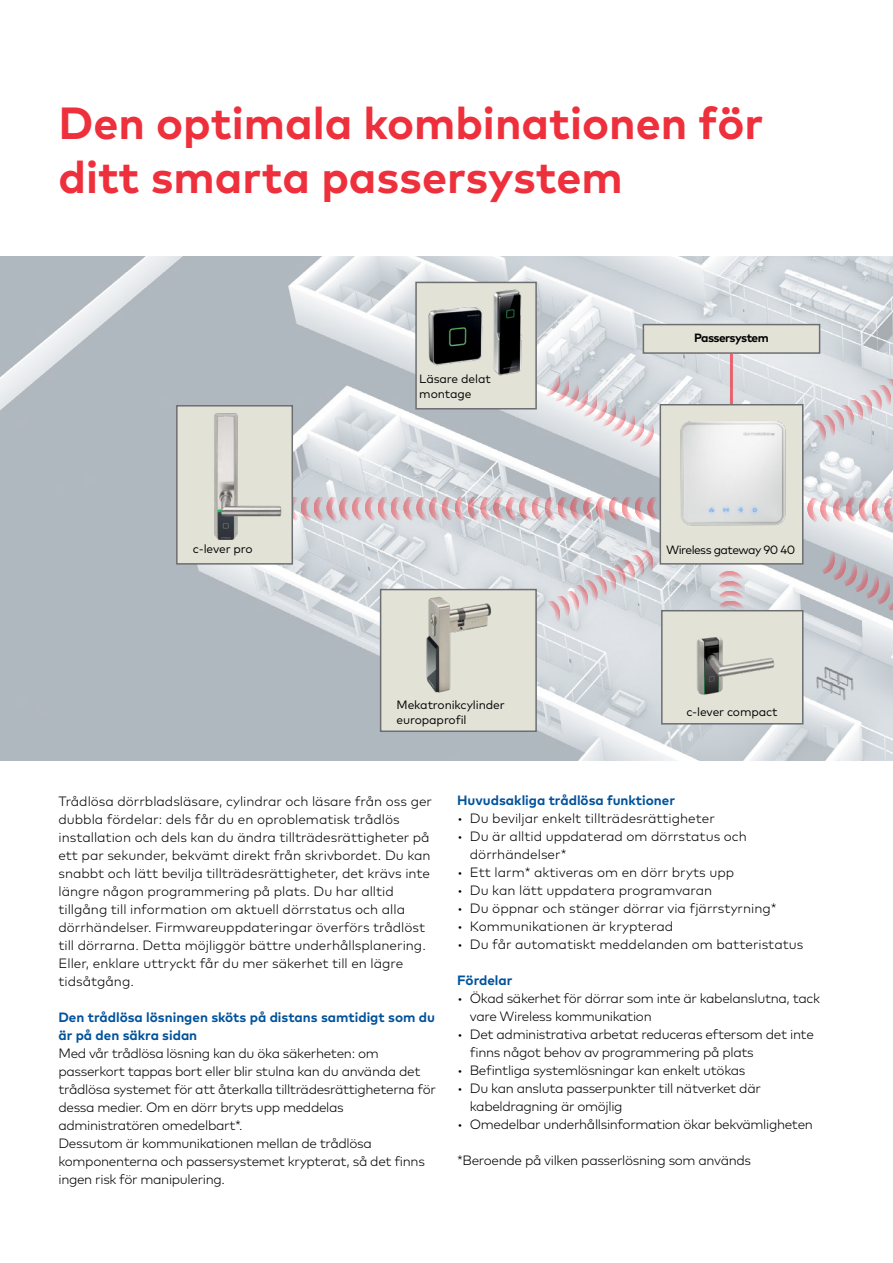
<style>
.page{position:relative;width:893px;height:1263px;background:#fff}
.page>*{position:absolute;margin:0;border:0;box-sizing:border-box;transform-origin:0 0}
.t1{font:700 45px/54px "Mark Pro";color:#ee303c}
.t2{font:300 13.5px/18px "Mark Pro";color:#000}
.t3{font:300 13.5px/18px "Mark Pro";letter-spacing:-.02em;color:#000}
.t4{font:700 13.5px/18px "Mark Pro";color:#00529c}
.t5{font:12px/15px "Mark Pro";letter-spacing:-.01em;color:#000}
.t6{font:12px "Mark Pro";letter-spacing:-.045em;color:#000}
.t7{font:700 12px "Mark Pro";letter-spacing:-.05em;color:#000}
</style>
<div class="page">
<img style="left:0;top:256px;width:893px;height:504px">
<svg style="left:542px;top:550px;width:111px;height:73px;background:#d6d2d7"></svg>
<hr style="left:730px;top:354px;width:3px;height:65px;background:#ee303c">
<div style="left:380px;top:589px;width:157px;height:143px;background:#e3e2d7;border:2px solid #6d6e71"></div>
<div style="left:643px;top:324px;width:177px;height:30px;background:#e3e2d7;border:2px solid #6d6e71"></div>
<div style="left:660px;top:404px;width:143px;height:161px;background:#e3e2d7;border:2px solid #6d6e71"></div>
<svg style="left:808px;top:499px;width:8px;height:20px"></svg>
<div style="left:806px;top:496px;width:12px;height:25px;border:4px solid #ee303c"></div>
<svg style="left:821px;top:499px;width:8px;height:20px"></svg>
<div style="left:818px;top:496px;width:13px;height:25px;border:4px solid #ee303c"></div>
<svg style="left:834px;top:499px;width:8px;height:20px"></svg>
<div style="left:831px;top:496px;width:13px;height:25px;border:4px solid #ee303c"></div>
<svg style="left:846px;top:499px;width:8px;height:20px"></svg>
<div style="left:844px;top:496px;width:13px;height:25px;border:4px solid #ee303c"></div>
<svg style="left:859px;top:499px;width:8px;height:20px"></svg>
<div style="left:857px;top:496px;width:12px;height:25px;border:4px solid #ee303c"></div>
<svg style="left:872px;top:499px;width:8px;height:20px"></svg>
<div style="left:870px;top:496px;width:12px;height:25px;border:4px solid #ee303c"></div>
<svg style="left:883px;top:496px;width:10px;height:25px"></svg>
<img style="left:666px;top:403px;width:136px;height:142px">
<img style="left:413px;top:590px;width:88px;height:103px">
<div style="left:415px;top:282px;width:122px;height:127px;background:#e3e2d7;border:2px solid #6d6e71"></div>
<svg style="left:819px;top:547px;width:74px;height:65px;background:#c4bfc5"></svg>
<svg style="left:717px;top:572px;width:31px;height:38px"></svg>
<div style="left:661px;top:610px;width:142px;height:114px;background:#e3e2d7;border:2px solid #6d6e71"></div>
<img style="left:428px;top:307px;width:55px;height:59px">
<img style="left:486px;top:280px;width:51px;height:108px">
<svg style="left:542px;top:373px;width:111px;height:76px;background:#d9d6da"></svg>
<svg style="left:808px;top:375px;width:85px;height:68px;background:#d8d4d9"></svg>
<svg style="left:288px;top:497px;width:8px;height:21px"></svg>
<div style="left:286px;top:495px;width:13px;height:25px;border:4px solid #ee303c"></div>
<div style="left:301px;top:497px;width:8px;height:21px;background:#d88d94"></div>
<div style="left:299px;top:495px;width:12px;height:25px;border:4px solid #ee303c"></div>
<div style="left:314px;top:497px;width:8px;height:21px;background:#d98e96"></div>
<div style="left:312px;top:495px;width:12px;height:25px;border:4px solid #ee303c"></div>
<svg style="left:327px;top:497px;width:8px;height:21px"></svg>
<div style="left:325px;top:495px;width:12px;height:25px;border:4px solid #ee303c"></div>
<div style="left:340px;top:497px;width:8px;height:21px;background:#dc8f97"></div>
<div style="left:337px;top:495px;width:13px;height:25px;border:4px solid #ee303c"></div>
<svg style="left:353px;top:497px;width:8px;height:21px"></svg>
<div style="left:350px;top:495px;width:13px;height:25px;border:4px solid #ee303c"></div>
<svg style="left:365px;top:497px;width:8px;height:21px"></svg>
<div style="left:363px;top:495px;width:13px;height:25px;border:4px solid #ee303c"></div>
<svg style="left:378px;top:497px;width:8px;height:21px"></svg>
<div style="left:376px;top:495px;width:13px;height:25px;border:4px solid #ee303c"></div>
<div style="left:391px;top:497px;width:8px;height:21px;background:#e0939b"></div>
<div style="left:389px;top:495px;width:12px;height:25px;border:4px solid #ee303c"></div>
<div style="left:404px;top:497px;width:8px;height:21px;background:#dd929a"></div>
<div style="left:402px;top:495px;width:12px;height:25px;border:4px solid #ee303c"></div>
<div style="left:417px;top:497px;width:8px;height:21px;background:#dc949b"></div>
<div style="left:415px;top:495px;width:12px;height:25px;border:4px solid #ee303c"></div>
<svg style="left:430px;top:497px;width:8px;height:21px"></svg>
<div style="left:427px;top:495px;width:13px;height:25px;border:4px solid #ee303c"></div>
<svg style="left:442px;top:497px;width:8px;height:21px"></svg>
<div style="left:440px;top:495px;width:13px;height:25px;border:4px solid #ee303c"></div>
<svg style="left:455px;top:497px;width:8px;height:21px"></svg>
<div style="left:453px;top:495px;width:13px;height:25px;border:4px solid #ee303c"></div>
<svg style="left:468px;top:497px;width:8px;height:21px"></svg>
<div style="left:466px;top:495px;width:12px;height:25px;border:4px solid #ee303c"></div>
<svg style="left:481px;top:497px;width:8px;height:21px"></svg>
<div style="left:479px;top:495px;width:12px;height:25px;border:4px solid #ee303c"></div>
<svg style="left:494px;top:497px;width:8px;height:21px"></svg>
<div style="left:492px;top:495px;width:12px;height:25px;border:4px solid #ee303c"></div>
<svg style="left:507px;top:497px;width:8px;height:21px"></svg>
<div style="left:504px;top:495px;width:13px;height:25px;border:4px solid #ee303c"></div>
<svg style="left:519px;top:497px;width:8px;height:21px"></svg>
<div style="left:517px;top:495px;width:13px;height:25px;border:4px solid #ee303c"></div>
<svg style="left:532px;top:497px;width:8px;height:21px"></svg>
<div style="left:530px;top:495px;width:13px;height:25px;border:4px solid #ee303c"></div>
<svg style="left:545px;top:497px;width:8px;height:21px"></svg>
<div style="left:543px;top:495px;width:12px;height:25px;border:4px solid #ee303c"></div>
<svg style="left:558px;top:497px;width:8px;height:21px"></svg>
<div style="left:556px;top:495px;width:12px;height:25px;border:4px solid #ee303c"></div>
<svg style="left:571px;top:497px;width:8px;height:21px"></svg>
<div style="left:569px;top:495px;width:12px;height:25px;border:4px solid #ee303c"></div>
<svg style="left:584px;top:497px;width:8px;height:21px"></svg>
<div style="left:581px;top:495px;width:13px;height:25px;border:4px solid #ee303c"></div>
<svg style="left:596px;top:497px;width:8px;height:21px"></svg>
<div style="left:594px;top:495px;width:13px;height:25px;border:4px solid #ee303c"></div>
<svg style="left:609px;top:497px;width:8px;height:21px"></svg>
<div style="left:607px;top:495px;width:13px;height:25px;border:4px solid #ee303c"></div>
<svg style="left:622px;top:497px;width:8px;height:21px"></svg>
<div style="left:620px;top:495px;width:12px;height:25px;border:4px solid #ee303c"></div>
<svg style="left:635px;top:497px;width:8px;height:21px"></svg>
<div style="left:633px;top:495px;width:12px;height:25px;border:4px solid #ee303c"></div>
<div style="left:648px;top:497px;width:8px;height:21px;background:#c98089"></div>
<div style="left:646px;top:495px;width:12px;height:25px;border:4px solid #ee303c"></div>
<div style="left:176px;top:405px;width:117px;height:160px;background:#e3e2d7;border:2px solid #6d6e71"></div>
<img style="left:214px;top:413px;width:68px;height:127px">
<img style="left:696px;top:637px;width:79px;height:58px">
<h1 class="t1" style="left:58px;top:93px;width:706px">Den optimala kombinationen för ditt smarta passersystem</h1>
<p class="t5" style="left:193px;top:541px;width:61px">c-lever pro</p>
<p class="t5" style="left:419px;top:371px;width:73px">Läsare delat montage</p>
<p class="t5" style="left:397px;top:697px;width:110px">Mekatronikcylinder europaprofil</p>
<p class="t7" style="left:694px;top:329px;width:76px">Passersystem</p>
<p class="t6" style="left:666px;top:541px;width:131px">Wireless gateway 90 40</p>
<p class="t5" style="left:686px;top:703px;width:93px">c-lever compact</p>
<p class="t2" style="left:58px;top:791px;width:375px">Trådlösa dörrbladsläsare, cylindrar och läsare från oss ger dubbla fördelar: dels får du en oproblematisk trådlös installation och dels kan du ändra tillträdesrättigheter på ett par sekunder, bekvämt direkt från skrivbordet. Du kan snabbt och lätt bevilja tillträdesrättigheter, det krävs inte längre någon programmering på plats. Du har alltid tillgång till information om aktuell dörrstatus och alla dörrhändelser. Firmwareuppdateringar överförs trådlöst till dörrarna. Detta möjliggör bättre underhållsplanering.<br>Eller, enklare uttryckt får du mer säkerhet till en lägre tidsåtgång.</p>
<p class="t4" style="left:58px;top:1007px;width:378px">Den trådlösa lösningen sköts på distans samtidigt som du är på den säkra sidan</p>
<p class="t3" style="left:58px;top:1043px;width:379px">Med vår trådlösa lösning kan du öka säkerheten: om passerkort tappas bort eller blir stulna kan du använda det trådlösa systemet för att återkalla tillträdesrättigheterna för dessa medier. Om en dörr bryts upp meddelas administratören omedelbart*.<br>Dessutom är kommunikationen mellan de trådlösa komponenterna och passersystemet krypterat, så det finns ingen risk för manipulering.</p>
<p class="t4" style="left:457px;top:790px;width:220px">Huvudsakliga trådlösa funktioner</p>
<p class="t2" style="left:457px;top:809px;width:259px">• Du beviljar enkelt tillträdesrättigheter</p>
<p class="t2" style="left:470px;top:827px;width:278px;text-indent:-13px">• Du är alltid uppdaterad om dörrstatus och dörrhändelser*</p>
<p class="t2" style="left:457px;top:863px;width:279px">• Ett larm* aktiveras om en dörr bryts upp</p>
<p class="t2" style="left:457px;top:881px;width:257px">• Du kan lätt uppdatera programvaran</p>
<p class="t2" style="left:457px;top:899px;width:321px">• Du öppnar och stänger dörrar via fjärrstyrning*</p>
<p class="t2" style="left:457px;top:917px;width:217px">• Kommunikationen är krypterad</p>
<p class="t2" style="left:457px;top:935px;width:348px">• Du får automatiskt meddelanden om batteristatus</p>
<p class="t4" style="left:457px;top:970px;width:57px">Fördelar</p>
<p class="t3" style="left:470px;top:989px;width:352px;text-indent:-13px">• Ökad säkerhet för dörrar som inte är kabelanslutna, tack vare Wireless kommunikation</p>
<p class="t3" style="left:470px;top:1025px;width:346px;text-indent:-13px">• Det administrativa arbetat reduceras eftersom det inte finns något behov av programmering på plats</p>
<p class="t3" style="left:457px;top:1061px;width:290px">• Befintliga systemlösningar kan enkelt utökas</p>
<p class="t3" style="left:470px;top:1079px;width:292px;text-indent:-13px">• Du kan ansluta passerpunkter till nätverket där kabeldragning är omöjlig</p>
<p class="t3" style="left:457px;top:1114px;width:357px">• Omedelbar underhållsinformation ökar bekvämligheten</p>
<p class="t3" style="left:457px;top:1150px;width:296px">*Beroende på vilken passerlösning som används</p>
</div>
